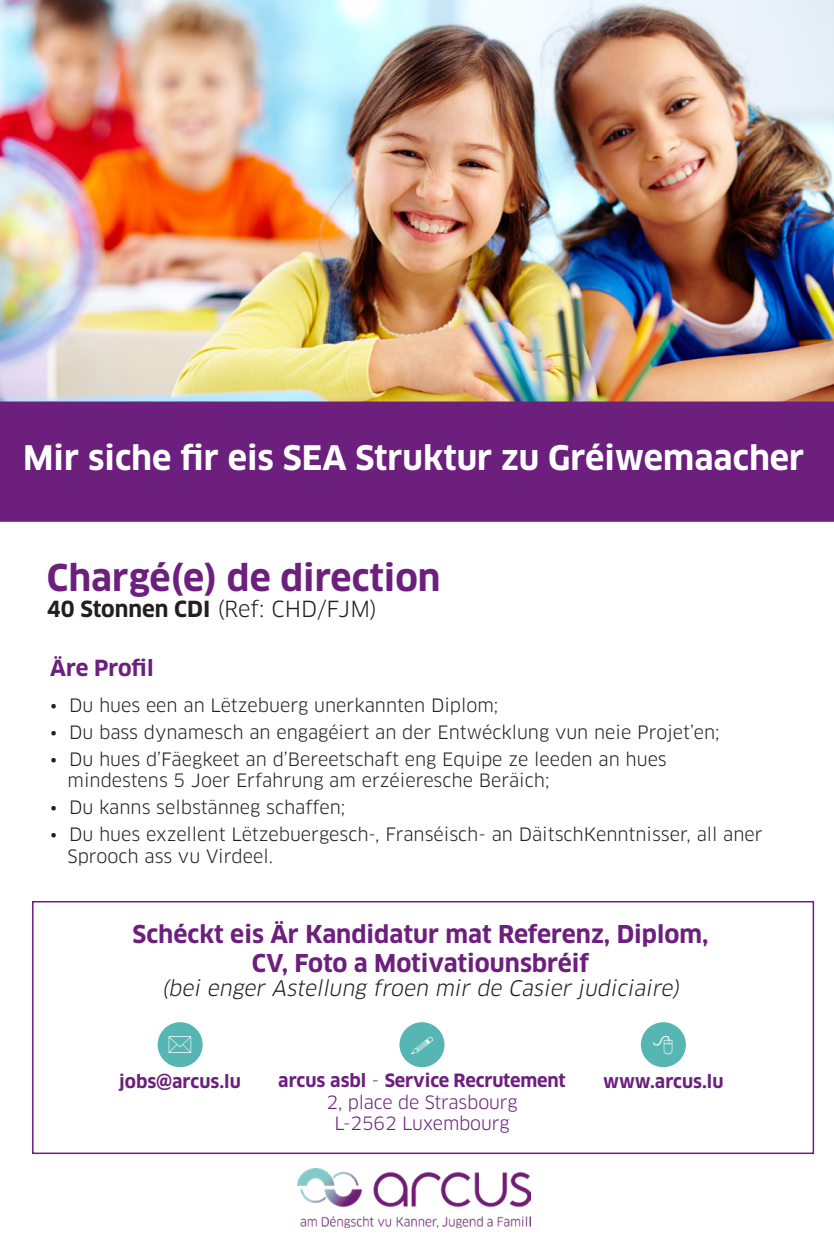
<style>
.page{position:relative;width:834px;height:1242px;background:#fff}
.page>*{position:absolute;margin:0;border:0;box-sizing:border-box;transform-origin:0 0}
.t1{font:700 36px "Clan OT";color:#6c1f7d}
.t2{font:700 33px "Clan OT";color:#fff}
.t3{font:700 24px/28.8px "Clan OT";color:#6c1f7d;text-align:center}
.t4{font:21.6px "Clan OT";color:#231f20}
.t5{font:700 21.6px "Clan OT";letter-spacing:-.01em;color:#6c1f7d}
.t6{font:italic 21px "Clan OT";color:#231f20}
.t7{font:18px/21.6px "Clan OT";color:#231f20}
.t8{font:18px/21.6px "Clan OT";letter-spacing:-.01em;color:#6c1f7d;text-align:center}
.t9{font:700 18px "Clan OT";color:#6c1f7d}
.s1{font-weight:700}
</style>
<div class="page">
<img style="left:0;top:0;width:833px;height:401px">
<div style="left:0;top:401px;width:833px;height:121px;background:#6c1f7d"></div>
<img style="left:297px;top:1169px;width:233px;height:58px">
<div style="left:32px;top:901px;width:782px;height:253px;border:2px solid #6c1f7d"></div>
<div style="left:399px;top:1022px;width:45px;height:45px;background:#55b6b3;border-radius:50%"></div>
<div style="left:158px;top:1022px;width:45px;height:45px;background:#55b6b3;border-radius:50%"></div>
<div style="left:640px;top:1022px;width:45px;height:45px;background:#55b6b3;border-radius:50%"></div>
<h2 class="t2" style="left:23px;top:439px;width:782px">Mir siche fir eis SEA Struktur zu Gréiwemaacher</h2>
<h1 class="t1" style="left:47px;top:556px;width:395px">Chargé(e) de direction</h1>
<p class="t4" style="left:47px;top:596px;width:331px"><span class="s1">40 Stonnen CDI</span> (Ref: CHD/FJM)</p>
<p class="t5" style="left:50px;top:655px;width:105px">Äre Profil</p>
<p class="t7" style="left:50px;top:694px;width:449px">• Du hues een an Lëtzebuerg unerkannten Diplom;</p>
<p class="t7" style="left:50px;top:721px;width:670px">• Du bass dynamesch an engagéiert an der Entwécklung vun neie Projet’en;</p>
<p class="t7" style="left:68px;top:748px;width:600px;text-indent:-17px">• Du hues d’Fäegkeet an d’Bereetschaft eng Equipe ze leeden an hues mindestens 5 Joer Erfahrung am erzéieresche Beräich;</p>
<p class="t7" style="left:50px;top:797px;width:296px">• Du kanns selbstänneg schaffen;</p>
<p class="t7" style="left:68px;top:824px;width:696px;text-indent:-17px">• Du hues exzellent Lëtzebuergesch-, Franséisch- an DäitschKenntnisser, all aner<br>Sprooch ass vu Virdeel.</p>
<h3 class="t3" style="left:132px;top:920px;width:577px">Schéckt eis Är Kandidatur mat Referenz, Diplom,<br>CV, Foto a Motivatiounsbréif</h3>
<p class="t6" style="left:161px;top:975px;width:523px">(bei enger Astellung froen mir de Casier judiciaire)</p>
<p class="t8" style="left:278px;top:1069px;width:289px"><span class="s1">arcus asbl</span> - <span class="s1">Service Recrutement<br></span>2, place de Strasbourg<br>L-2562 Luxembourg</p>
<p class="t9" style="left:119px;top:1070px;width:123px">jobs@arcus.lu</p>
<p class="t9" style="left:603px;top:1070px;width:122px">www.arcus.lu</p>
</div>
